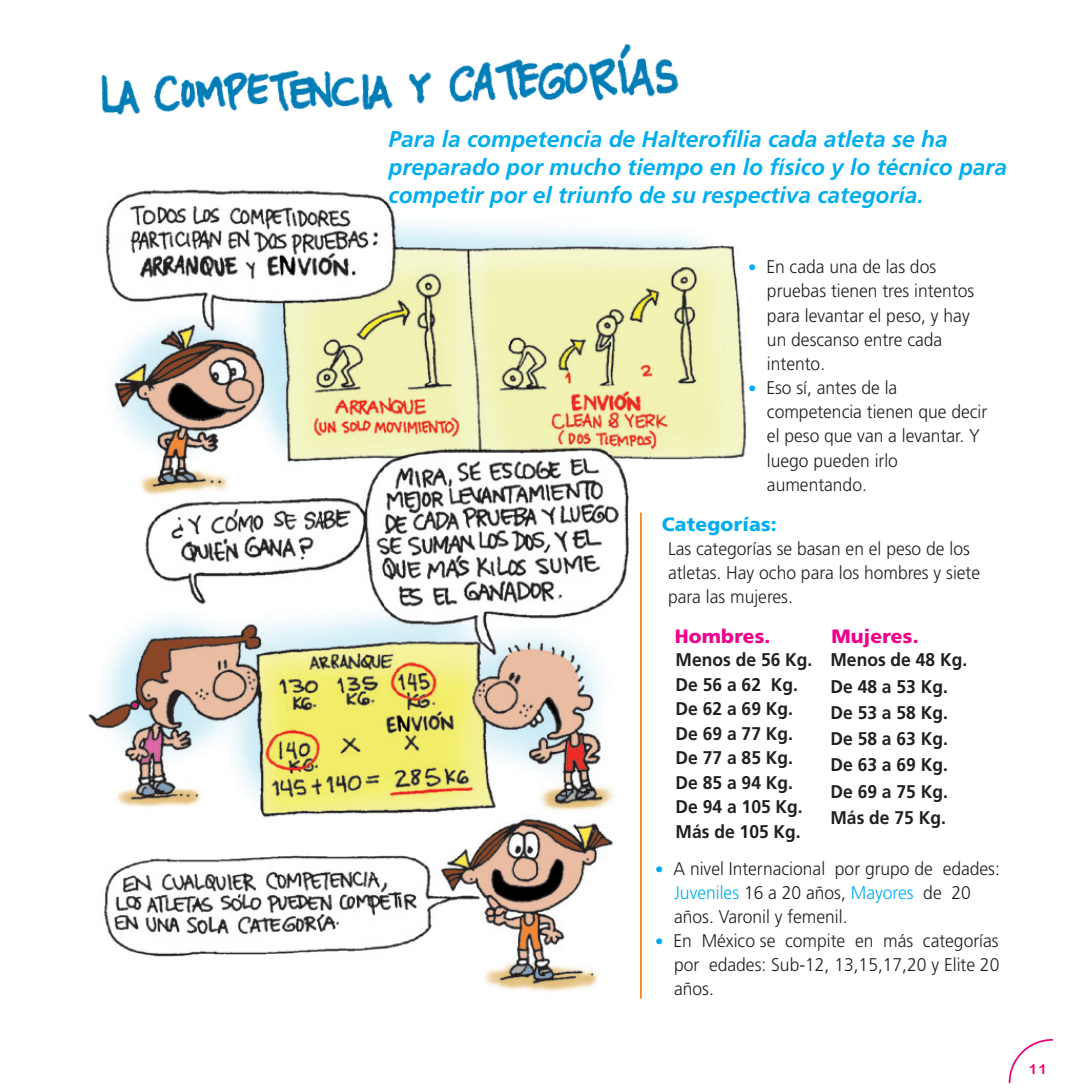
<style>
.page{position:relative;width:1092px;height:1092px;background:#fff}
.page>*{position:absolute;margin:0;border:0;box-sizing:border-box;transform-origin:0 0}
.t1{font:italic 700 22.75px/28px "Frutiger";color:#00aeef}
.t2{font:900 19.25px "Frutiger";letter-spacing:.01em;color:#ed028c}
.t3{font:900 19.25px "Frutiger";letter-spacing:.01em;color:#00aeef}
.t4{font:300 18.38px/24.2px "Frutiger";color:#231f20;scale:.95 1}
.t5{font:700 18.38px/24.5px "Frutiger";color:#231f20;scale:.95 1}
.t6{font:300 18.38px "Frutiger";color:#00aeef;scale:.95 1}
.t7{font:14px "Arial Rounded MT Bold";color:#ed0274}
.s1{font-weight:900;font-size:24.5px;color:#00aeef}
.s2{color:#231f20}
</style>
<div class="page">
<svg style="left:1008px;top:1039px;width:45px;height:45px"></svg>
<img style="left:101px;top:43px;width:578px;height:72px">
<img style="left:105px;top:189px;width:642px;height:271px">
<img style="left:104px;top:830px;width:509px;height:162px">
<img style="left:88px;top:436px;width:561px;height:394px">
<hr style="left:640px;top:513px;width:1px;height:484px;background:#f58220">
<p class="t1" style="left:388px;top:125px;width:620px">Para la competencia de Halterofilia cada atleta se ha preparado por mucho tiempo en lo físico y lo técnico para competir por el triunfo de su respectiva categoría.</p>
<p class="t4" style="left:747px;top:255px;width:200px"><span class="s1">·</span> En cada una de las dos</p>
<p class="t4" style="left:766px;top:279px;width:220px">pruebas tienen tres intentos</p>
<p class="t4" style="left:766px;top:303px;width:215px">para levantar el peso, y hay</p>
<p class="t4" style="left:766px;top:327px;width:186px">un descanso entre cada</p>
<p class="t4" style="left:766px;top:352px;width:63px">intento.</p>
<p class="t4" style="left:747px;top:376px;width:159px"><span class="s1">·</span> Eso sí, antes de la</p>
<p class="t4" style="left:766px;top:400px;width:233px">competencia tienen que decir</p>
<p class="t4" style="left:766px;top:424px;width:225px">el peso que van a levantar. Y</p>
<p class="t4" style="left:766px;top:448px;width:139px">luego pueden irlo</p>
<p class="t4" style="left:766px;top:472px;width:107px">aumentando.</p>
<p class="t3" style="left:661px;top:512px;width:116px">Categorías:</p>
<p class="t4" style="left:668px;top:536px;width:330px">Las categorías se basan en el peso de los atletas. Hay ocho para los hombres y siete para las mujeres.</p>
<p class="t2" style="left:674px;top:624px;width:97px">Hombres.</p>
<p class="t5" style="left:675px;top:647px;width:145px">Menos de 56 Kg.<br>De 56 a 62 Kg.<br>De 62 a 69 Kg.<br>De 69 a 77 Kg.<br>De 77 a 85 Kg.<br>De 85 a 94 Kg.<br>De 94 a 105 Kg.<br>Más de 105 Kg.</p>
<p class="t2" style="left:831px;top:624px;width:89px">Mujeres.</p>
<p class="t5" style="left:830px;top:647px;width:145px;line-height:26.2px">Menos de 48 Kg.<br>De 48 a 53 Kg.<br>De 53 a 58 Kg.<br>De 58 a 63 Kg.<br>De 63 a 69 Kg.<br>De 69 a 75 Kg.<br>Más de 75 Kg.</p>
<p class="t4" style="left:654px;top:856px;width:365px"><span class="s1">·</span> A nivel Internacional por grupo de edades:</p>
<p class="t6" style="left:674px;top:882px;width:314px">Juveniles <span class="s2">16 a 20 años,</span> Mayores <span class="s2">de 20</span></p>
<p class="t4" style="left:674px;top:904px;width:184px">años. Varonil y femenil.</p>
<p class="t4" style="left:654px;top:928px;width:363px"><span class="s1">·</span> En México se compite en más categorías</p>
<p class="t4" style="left:674px;top:953px;width:344px">por edades: Sub-12, 13,15,17,20 y Elite 20</p>
<p class="t4" style="left:674px;top:977px;width:43px">años.</p>
<p class="t7" style="left:1028px;top:1060px;width:20px">11</p>
</div>
